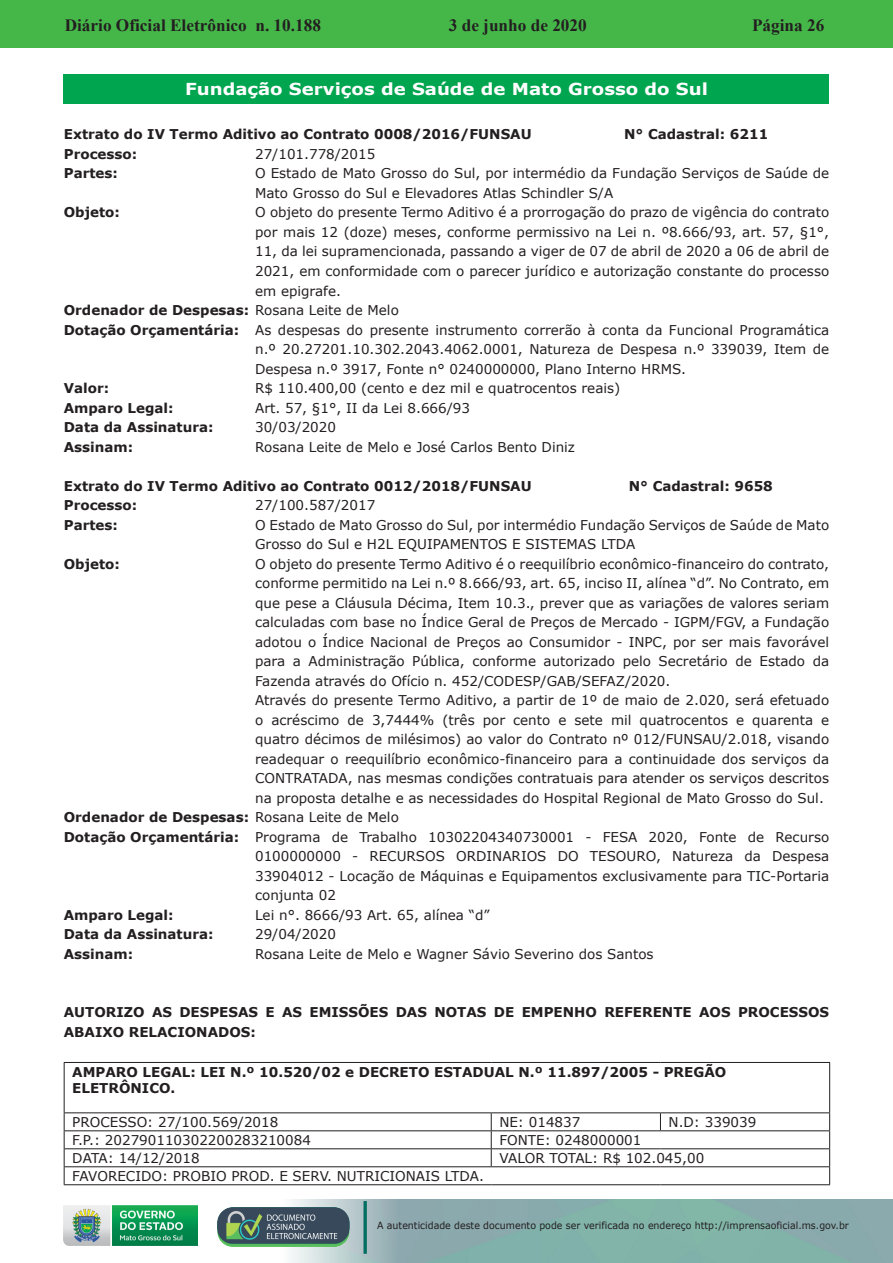
<style>
.page{position:relative;width:893px;height:1263px;background:#fff}
.page>*{position:absolute;margin:0;border:0;box-sizing:border-box;transform-origin:0 0}
.t1{font:700 17.25px "Times New Roman";color:#231f20}
.Atos_Normativos_da_A{font:700 16.5px "Verdana";color:#fff;scale:1.1 1}
.t2{font:13.5px/19.5px "Verdana";color:#231f20;text-align:justify}
.t3{font:700 13.5px/19.5px "Verdana";color:#231f20}
.t4{font:9.9px "Verdana";color:#231f20;scale:.95 1}
.s1{font-weight:400}
.s2{font-weight:700}
</style>
<div class="page">
<div style="left:0;top:0;width:893px;height:48px;background:#45b749"></div>
<img style="left:63px;top:1199px;width:830px;height:64px">
<img style="left:364px;top:1202px;width:2px;height:51px">
<img style="left:218px;top:1207px;width:132px;height:39px">
<img style="left:64px;top:1205px;width:134px;height:41px">
<div style="left:64px;top:74px;width:765px;height:30px;background:#00a54f"></div>
<hr style="left:64px;top:1062px;width:427px;height:1px;background:#231f20">
<hr style="left:64px;top:1063px;width:1px;height:49px;background:#231f20">
<hr style="left:491px;top:1062px;width:169px;height:1px;background:#231f20">
<hr style="left:660px;top:1062px;width:170px;height:1px;background:#231f20">
<hr style="left:829px;top:1063px;width:1px;height:49px;background:#231f20">
<hr style="left:64px;top:1112px;width:427px;height:1px;background:#231f20">
<hr style="left:491px;top:1112px;width:169px;height:1px;background:#231f20">
<hr style="left:660px;top:1112px;width:170px;height:1px;background:#231f20">
<svg style="left:660px;top:1113px;width:1px;height:17px"></svg>
<hr style="left:64px;top:1130px;width:427px;height:1px;background:#231f20">
<hr style="left:491px;top:1130px;width:169px;height:1px;background:#231f20">
<hr style="left:660px;top:1130px;width:170px;height:1px;background:#231f20">
<hr style="left:64px;top:1148px;width:427px;height:1px;background:#231f20">
<hr style="left:491px;top:1148px;width:169px;height:1px;background:#231f20">
<svg style="left:491px;top:1113px;width:1px;height:53px"></svg>
<hr style="left:660px;top:1148px;width:170px;height:1px;background:#231f20">
<hr style="left:64px;top:1166px;width:427px;height:1px;background:#231f20">
<svg style="left:64px;top:1113px;width:1px;height:71px"></svg>
<hr style="left:491px;top:1166px;width:169px;height:1px;background:#231f20">
<hr style="left:660px;top:1166px;width:170px;height:1px;background:#231f20">
<svg style="left:829px;top:1113px;width:1px;height:71px"></svg>
<hr style="left:64px;top:1184px;width:427px;height:1px;background:#231f20">
<hr style="left:491px;top:1184px;width:169px;height:1px;background:#231f20">
<hr style="left:660px;top:1184px;width:170px;height:1px;background:#231f20">
<p class="t1" style="left:65px;top:13px;width:258px">Diário Oficial Eletrônico n. 10.188</p>
<p class="t1" style="left:449px;top:13px;width:140px">3 de junho de 2020</p>
<p class="t1" style="left:752px;top:13px;width:74px">Página 26</p>
<p class="Atos_Normativos_da_A" style="left:185px;top:77px;width:477px">Fundação Serviços de Saúde de Mato Grosso do Sul</p>
<p class="t3" style="left:64px;top:125px;width:469px">Extrato do IV Termo Aditivo ao Contrato 0008/2016/FUNSAU</p>
<p class="t3" style="left:624px;top:125px;width:146px">N° Cadastral: 6211</p>
<p class="t3" style="left:64px;top:144px;width:75px">Processo:</p>
<p class="t2" style="left:255px;top:144px;width:122px">27/101.778/2015</p>
<p class="t3" style="left:64px;top:164px;width:56px">Partes:</p>
<p class="t2" style="left:255px;top:164px;width:576px">O Estado de Mato Grosso do Sul, por intermédio da Fundação Serviços de Saúde de<br>Mato Grosso do Sul e Elevadores Atlas Schindler S/A</p>
<p class="t3" style="left:64px;top:203px;width:58px">Objeto:</p>
<p class="t2" style="left:255px;top:203px;width:576px">O objeto do presente Termo Aditivo é a prorrogação do prazo de vigência do contrato por mais 12 (doze) meses, conforme permissivo na Lei n. º8.666/93, art. 57, §1°, 11, da lei supramencionada, passando a viger de 07 de abril de 2020 a 06 de abril de 2021, em conformidade com o parecer jurídico e autorização constante do processo em epigrafe.</p>
<p class="t3" style="left:64px;top:300px;width:337px">Ordenador de Despesas: <span class="s1">Rosana Leite de Melo</span></p>
<p class="t2" style="left:255px;top:320px;width:576px;text-indent:-191px"><span class="s2">Dotação Orçamentária:</span> As despesas do presente instrumento correrão à conta da Funcional Programática n.º 20.27201.10.302.2043.4062.0001, Natureza de Despesa n.º 339039, Item de Despesa n.º 3917, Fonte n° 0240000000, Plano Interno HRMS.</p>
<p class="t3" style="left:64px;top:378px;width:47px">Valor:</p>
<p class="t2" style="left:255px;top:378px;width:367px">R$ 110.400,00 (cento e dez mil e quatrocentos reais)</p>
<p class="t3" style="left:64px;top:398px;width:111px">Amparo Legal:</p>
<p class="t2" style="left:255px;top:398px;width:216px">Art. 57, §1°, II da Lei 8.666/93</p>
<p class="t3" style="left:64px;top:417px;width:151px">Data da Assinatura:</p>
<p class="t2" style="left:255px;top:417px;width:82px">30/03/2020</p>
<p class="t3" style="left:64px;top:437px;width:71px">Assinam:</p>
<p class="t2" style="left:255px;top:437px;width:321px">Rosana Leite de Melo e José Carlos Bento Diniz</p>
<p class="t3" style="left:64px;top:476px;width:469px">Extrato do IV Termo Aditivo ao Contrato 0012/2018/FUNSAU</p>
<p class="t3" style="left:629px;top:476px;width:146px">N° Cadastral: 9658</p>
<p class="t3" style="left:64px;top:495px;width:75px">Processo:</p>
<p class="t2" style="left:255px;top:495px;width:122px">27/100.587/2017</p>
<p class="t3" style="left:64px;top:515px;width:56px">Partes:</p>
<p class="t2" style="left:255px;top:515px;width:576px">O Estado de Mato Grosso do Sul, por intermédio Fundação Serviços de Saúde de Mato<br>Grosso do Sul e H2L EQUIPAMENTOS E SISTEMAS LTDA</p>
<p class="t3" style="left:64px;top:554px;width:58px">Objeto:</p>
<p class="t2" style="left:255px;top:554px;width:576px">O objeto do presente Termo Aditivo é o reequilíbrio econômico-financeiro do contrato, conforme permitido na Lei n.º 8.666/93, art. 65, inciso II, alínea “d”. No Contrato, em que pese a Cláusula Décima, Item 10.3., prever que as variações de valores seriam calculadas com base no Índice Geral de Preços de Mercado - IGPM/FGV, a Fundação adotou o Índice Nacional de Preços ao Consumidor - INPC, por ser mais favorável para a Administração Pública, conforme autorizado pelo Secretário de Estado da Fazenda através do Ofício n. 452/CODESP/GAB/SEFAZ/2020.</p>
<p class="t2" style="left:255px;top:690px;width:576px">Através do presente Termo Aditivo, a partir de 1º de maio de 2.020, será efetuado o acréscimo de 3,7444% (três por cento e sete mil quatrocentos e quarenta e quatro décimos de milésimos) ao valor do Contrato nº 012/FUNSAU/2.018, visando readequar o reequilíbrio econômico-financeiro para a continuidade dos serviços da CONTRATADA, nas mesmas condições contratuais para atender os serviços descritos na proposta detalhe e as necessidades do Hospital Regional de Mato Grosso do Sul.</p>
<p class="t3" style="left:64px;top:807px;width:337px">Ordenador de Despesas: <span class="s1">Rosana Leite de Melo</span></p>
<p class="t2" style="left:255px;top:827px;width:576px;text-indent:-191px"><span class="s2">Dotação Orçamentária:</span> Programa de Trabalho 10302204340730001 - FESA 2020, Fonte de Recurso 0100000000 - RECURSOS ORDINARIOS DO TESOURO, Natureza da Despesa 33904012 - Locação de Máquinas e Equipamentos exclusivamente para TIC-Portaria conjunta 02</p>
<p class="t3" style="left:64px;top:905px;width:111px">Amparo Legal:</p>
<p class="t2" style="left:255px;top:905px;width:236px">Lei n°. 8666/93 Art. 65, alínea “d”</p>
<p class="t3" style="left:64px;top:924px;width:151px">Data da Assinatura:</p>
<p class="t2" style="left:255px;top:924px;width:82px">29/04/2020</p>
<p class="t3" style="left:64px;top:944px;width:71px">Assinam:</p>
<p class="t2" style="left:255px;top:944px;width:400px">Rosana Leite de Melo e Wagner Sávio Severino dos Santos</p>
<p class="t3" style="left:64px;top:1002px;width:767px">AUTORIZO AS DESPESAS E AS EMISSÕES DAS NOTAS DE EMPENHO REFERENTE AOS PROCESSOS<br>ABAIXO RELACIONADOS:</p>
<p class="t3" style="left:72px;top:1063px;width:656px;line-height:16.2px">AMPARO LEGAL: LEI N.º 10.520/02 e DECRETO ESTADUAL N.º 11.897/2005 - PREGÃO<br>ELETRÔNICO.</p>
<p class="t2" style="left:72px;top:1112px;width:208px">PROCESSO: 27/100.569/2018</p>
<p class="t2" style="left:499px;top:1112px;width:83px">NE: 014837</p>
<p class="t2" style="left:669px;top:1112px;width:89px">N.D: 339039</p>
<p class="t2" style="left:72px;top:1130px;width:240px">F.P.: 202790110302200283210084</p>
<p class="t2" style="left:499px;top:1130px;width:144px">FONTE: 0248000001</p>
<p class="t2" style="left:72px;top:1148px;width:129px">DATA: 14/12/2018</p>
<p class="t2" style="left:499px;top:1148px;width:206px">VALOR TOTAL: R$ 102.045,00</p>
<p class="t2" style="left:72px;top:1166px;width:413px">FAVORECIDO: PROBIO PROD. E SERV. NUTRICIONAIS LTDA.</p>
<p class="t4" style="left:377px;top:1219px;width:498px">A autenticidade deste documento pode ser verificada no endereço http://imprensaoficial.ms.gov.br</p>
</div>
